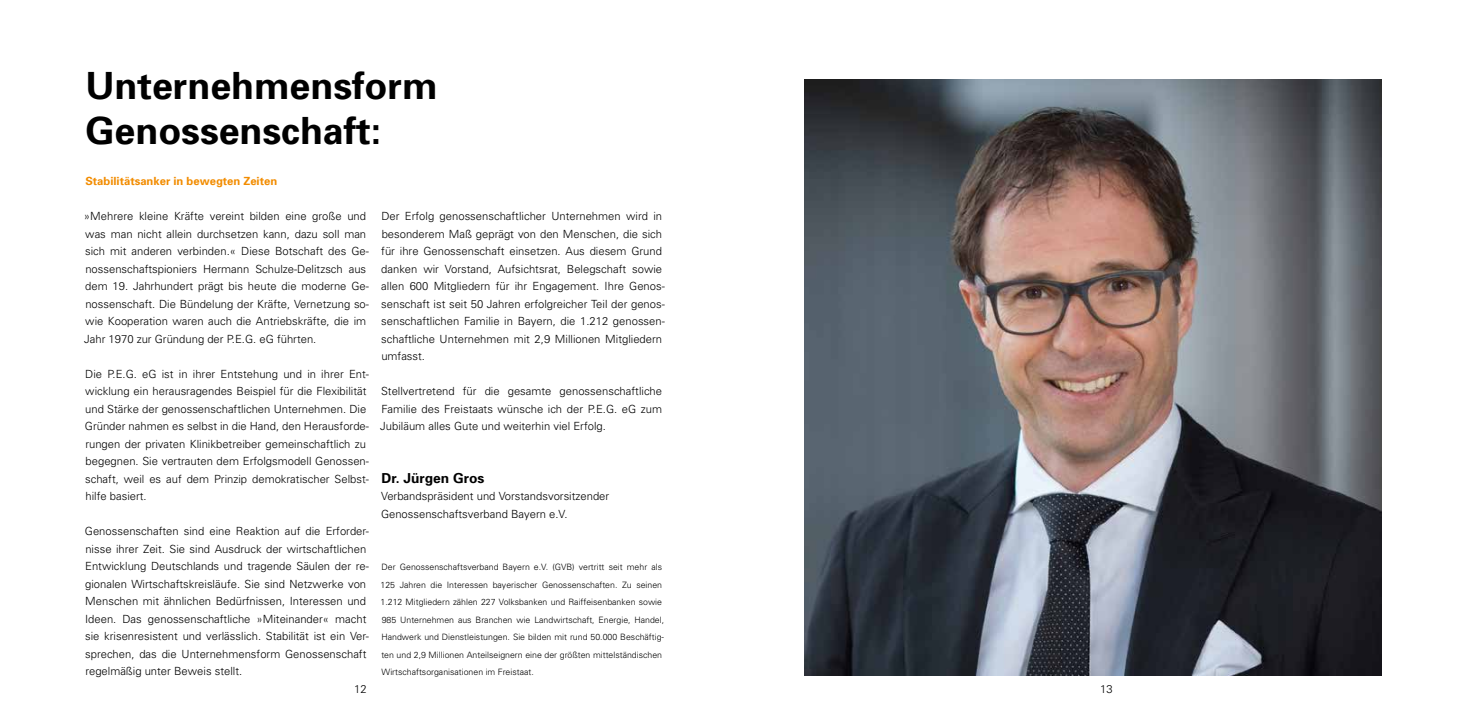
<style>
.page{position:relative;width:1467px;height:723px;background:#fff}
.page>*{position:absolute;margin:0;border:0;box-sizing:border-box;transform-origin:0 0}
.t1{font:700 37.5px/45px "Univers";color:#000}
.t2{font:700 13.75px "Univers";color:#000}
.t3{font:300 11.25px/17.5px "Univers";color:#000}
.t4{font:700 11.25px "Univers";color:#f28c00}
.t5{font:300 8.75px/17.5px "Univers";color:#000}
</style>
<div class="page">
<img style="left:804px;top:80px;width:578px;height:595px">
<h1 class="t1" style="left:85px;top:62px;width:354px">Unternehmensform<br>Genossenschaft:</h1>
<p class="t4" style="left:85px;top:174px;width:193px">Stabilitätsanker in bewegten Zeiten</p>
<p class="t3" style="left:84px;top:207px;width:287px">»Mehrere kleine Kräfte vereint bilden eine große und was man nicht allein durchsetzen kann, dazu soll man sich mit anderen verbinden.« Diese Botschaft des Ge&shy;nossenschaftspioniers Hermann Schulze-Delitzsch aus dem 19. Jahrhundert prägt bis heute die moderne Ge&shy;nossenschaft. Die Bündelung der Kräfte, Vernetzung so&shy;wie Kooperation waren auch die Antriebskräfte, die im Jahr 1970 zur Gründung der P.E.G. eG führten.</p>
<p class="t3" style="left:85px;top:364px;width:286px">Die P.E.G. eG ist in ihrer Entstehung und in ihrer Ent&shy;wicklung ein herausragendes Beispiel für die Flexibilität und Stärke der genossenschaftlichen Unternehmen. Die Gründer nahmen es selbst in die Hand, den Herausforde&shy;rungen der privaten Klinikbetreiber gemeinschaftlich zu begegnen. Sie vertrauten dem Erfolgsmodell Genossen&shy;schaft, weil es auf dem Prinzip demokratischer Selbst&shy;hilfe basiert.</p>
<p class="t3" style="left:85px;top:522px;width:286px">Genossenschaften sind eine Reaktion auf die Erforder&shy;nisse ihrer Zeit. Sie sind Ausdruck der wirtschaftlichen Entwicklung Deutschlands und tragende Säulen der re&shy;gionalen Wirtschaftskreisläufe. Sie sind Netzwerke von Menschen mit ähnlichen Bedürfnissen, Interessen und Ideen. Das genossenschaftliche »Miteinander« macht sie krisenresistent und verlässlich. Stabilität ist ein Ver&shy;sprechen, das die Unternehmensform Genossenschaft regelmäßig unter Beweis stellt.</p>
<p class="t3" style="left:381px;top:207px;width:285px">Der Erfolg genossenschaftlicher Unternehmen wird in besonderem Maß geprägt von den Menschen, die sich für ihre Genossenschaft einsetzen. Aus diesem Grund danken wir Vorstand, Aufsichtsrat, Belegschaft sowie allen 600 Mitgliedern für ihr Engagement. Ihre Genos&shy;senschaft ist seit 50 Jahren erfolgreicher Teil der genos&shy;senschaftlichen Familie in Bayern, die 1.212 genossen&shy;schaftliche Unternehmen mit 2,9 Millionen Mitgliedern umfasst.</p>
<p class="t3" style="left:380px;top:382px;width:283px;text-align:justify">Stellvertretend für die gesamte genossenschaftliche Familie des Freistaats wünsche ich der P.E.G. eG zum Jubiläum alles Gute und weiterhin viel Erfolg.</p>
<p class="t2" style="left:382px;top:469px;width:104px">Dr. Jürgen Gros</p>
<p class="t3" style="left:381px;top:487px;width:230px">Verbandspräsident und Vorstandsvorsitzender<br>Genossenschaftsverband Bayern e.V.</p>
<p class="t5" style="left:381px;top:558px;width:285px">Der Genossenschaftsverband Bayern e.V. (GVB) vertritt seit mehr als 125 Jahren die Interessen bayerischer Genossenschaften. Zu seinen 1.212 Mitgliedern zählen 227 Volksbanken und Raiffeisenbanken sowie 985 Unternehmen aus Branchen wie Landwirtschaft, Energie, Handel, Handwerk und Dienstleistungen. Sie bilden mit rund 50.000 Beschäftig&shy;ten und 2,9 Millionen Anteilseignern eine der größten mittelständischen Wirtschaftsorganisationen im Freistaat.</p>
<p class="t3" style="left:354px;top:679px;width:14px">12</p>
<p class="t3" style="left:1100px;top:679px;width:14px">13</p>
</div>
